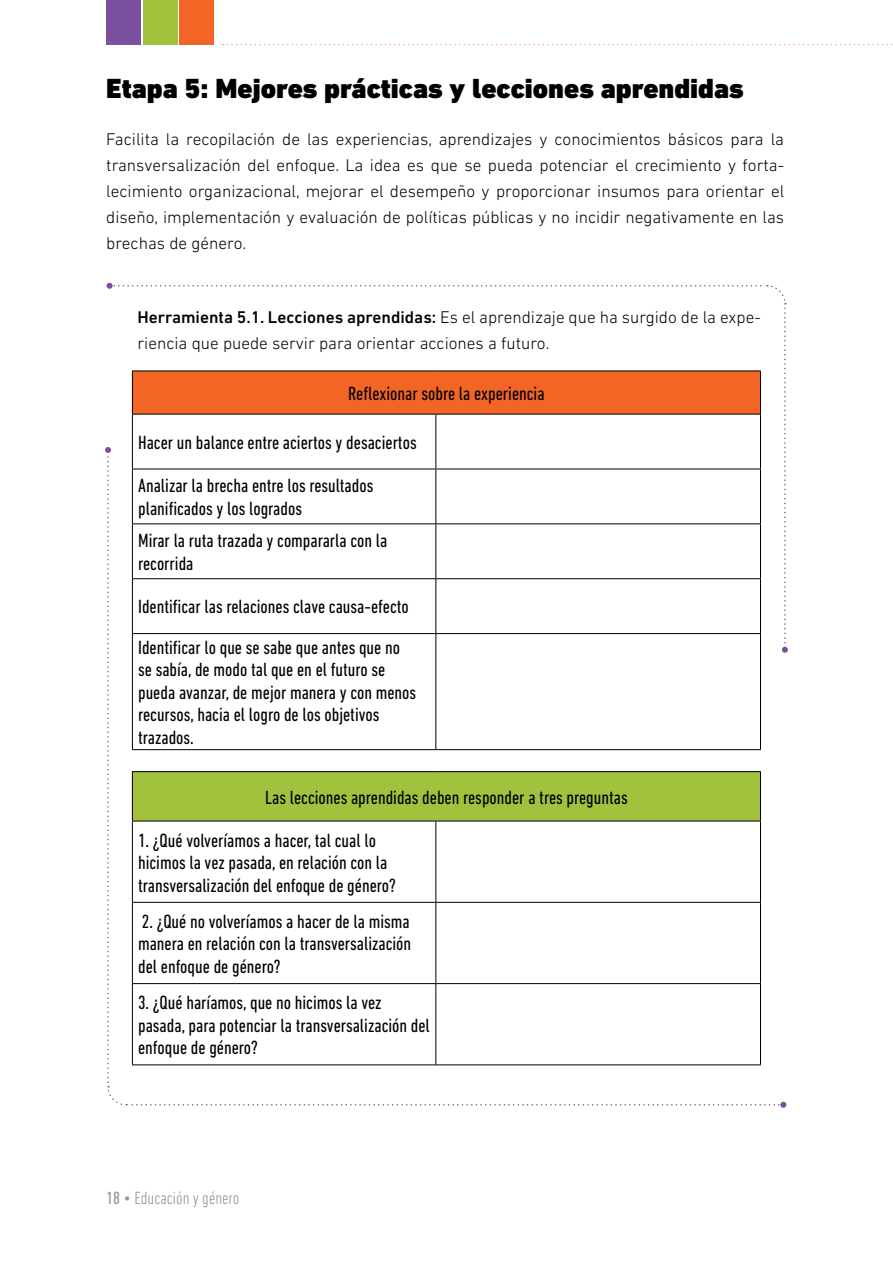
<style>
.page{position:relative;width:893px;height:1263px;background:#fff}
.page>*{position:absolute;margin:0;border:0;box-sizing:border-box;transform-origin:0 0}
.t1{font:900 28.2px "DIN Next LT Pro";color:#000}
.t2{font:condensed 19.5px/22.5px "DIN Next LT Pro";color:#000}
.t3{font:300 condensed 18px "DIN Next LT Pro";color:#939598}
.t4{font:300 17.25px/25.8px "DIN Next LT Pro";color:#000;text-align:justify}
.s1{font-weight:500}
.s2{font-weight:400}
</style>
<div class="page">
<div style="left:179px;top:0;width:35px;height:45px;background:#f26524"></div>
<div style="left:143px;top:0;width:34px;height:45px;background:#a2c23d"></div>
<div style="left:106px;top:0;width:35px;height:45px;background:#7b50a0"></div>
<svg style="left:223px;top:44px;width:670px;height:1px"></svg>
<svg style="left:105px;top:283px;width:683px;height:825px"></svg>
<div style="left:132px;top:371px;width:628px;height:43px;background:#f26524"></div>
<svg style="left:133px;top:415px;width:627px;height:334px"></svg>
<hr style="left:132px;top:371px;width:304px;height:1px;background:#000">
<hr style="left:132px;top:371px;width:1px;height:43px;background:#000">
<hr style="left:436px;top:371px;width:325px;height:1px;background:#000">
<hr style="left:760px;top:371px;width:1px;height:43px;background:#000">
<hr style="left:132px;top:414px;width:304px;height:1px;background:#000">
<hr style="left:132px;top:414px;width:1px;height:55px;background:#000">
<hr style="left:436px;top:414px;width:325px;height:1px;background:#000">
<hr style="left:435px;top:414px;width:1px;height:55px;background:#000">
<hr style="left:760px;top:414px;width:1px;height:55px;background:#000">
<hr style="left:132px;top:469px;width:304px;height:1px;background:#000">
<hr style="left:132px;top:469px;width:1px;height:54px;background:#000">
<hr style="left:436px;top:469px;width:325px;height:1px;background:#000">
<hr style="left:435px;top:469px;width:1px;height:54px;background:#000">
<hr style="left:760px;top:469px;width:1px;height:54px;background:#000">
<hr style="left:132px;top:523px;width:304px;height:1px;background:#000">
<hr style="left:132px;top:524px;width:1px;height:54px;background:#000">
<hr style="left:436px;top:523px;width:325px;height:1px;background:#000">
<hr style="left:435px;top:524px;width:1px;height:54px;background:#000">
<hr style="left:760px;top:524px;width:1px;height:54px;background:#000">
<hr style="left:132px;top:578px;width:304px;height:1px;background:#000">
<hr style="left:132px;top:579px;width:1px;height:54px;background:#000">
<hr style="left:436px;top:578px;width:325px;height:1px;background:#000">
<hr style="left:435px;top:579px;width:1px;height:54px;background:#000">
<hr style="left:760px;top:579px;width:1px;height:54px;background:#000">
<hr style="left:132px;top:633px;width:304px;height:1px;background:#000">
<hr style="left:132px;top:634px;width:1px;height:115px;background:#000">
<hr style="left:436px;top:633px;width:325px;height:1px;background:#000">
<hr style="left:435px;top:634px;width:1px;height:115px;background:#000">
<hr style="left:760px;top:634px;width:1px;height:115px;background:#000">
<hr style="left:132px;top:749px;width:304px;height:1px;background:#000">
<hr style="left:436px;top:749px;width:325px;height:1px;background:#000">
<div style="left:132px;top:772px;width:628px;height:49px;background:#a2c23d"></div>
<svg style="left:133px;top:822px;width:627px;height:242px"></svg>
<hr style="left:132px;top:771px;width:304px;height:1px;background:#000">
<hr style="left:132px;top:772px;width:1px;height:49px;background:#000">
<hr style="left:436px;top:771px;width:325px;height:1px;background:#000">
<hr style="left:760px;top:772px;width:1px;height:49px;background:#000">
<hr style="left:132px;top:821px;width:304px;height:1px;background:#000">
<hr style="left:132px;top:821px;width:1px;height:81px;background:#000">
<hr style="left:436px;top:821px;width:325px;height:1px;background:#000">
<hr style="left:435px;top:821px;width:1px;height:81px;background:#000">
<hr style="left:760px;top:821px;width:1px;height:81px;background:#000">
<hr style="left:132px;top:902px;width:304px;height:1px;background:#000">
<hr style="left:132px;top:903px;width:1px;height:80px;background:#000">
<hr style="left:436px;top:902px;width:325px;height:1px;background:#000">
<hr style="left:435px;top:903px;width:1px;height:80px;background:#000">
<hr style="left:760px;top:903px;width:1px;height:80px;background:#000">
<hr style="left:132px;top:983px;width:304px;height:1px;background:#000">
<hr style="left:132px;top:984px;width:1px;height:80px;background:#000">
<hr style="left:436px;top:983px;width:325px;height:1px;background:#000">
<hr style="left:435px;top:984px;width:1px;height:80px;background:#000">
<hr style="left:760px;top:984px;width:1px;height:80px;background:#000">
<hr style="left:132px;top:1064px;width:304px;height:1px;background:#000">
<hr style="left:436px;top:1064px;width:325px;height:1px;background:#000">
<h1 class="t1" style="left:106px;top:71px;width:639px">Etapa 5: Mejores prácticas y lecciones aprendidas</h1>
<p class="t4" style="left:106px;top:126px;width:679px">Facilita la recopilación de las experiencias, aprendizajes y conocimientos básicos para la transversalización del enfoque. La idea es que se pueda potenciar el crecimiento y forta&shy;lecimiento organizacional, mejorar el desempeño y proporcionar insumos para orientar el diseño, implementación y evaluación de políticas públicas y no incidir negativamente en las brechas de género.</p>
<p class="t4" style="left:137px;top:304px;width:625px"><span class="s1">Herramienta 5.1. Lecciones aprendidas:</span> Es el aprendizaje que ha surgido de la expe&shy;riencia que puede servir para orientar acciones a futuro.</p>
<p class="t2" style="left:348px;top:382px;width:198px">Reflexionar sobre la experiencia</p>
<p class="t2" style="left:138px;top:431px;width:280px">Hacer un balance entre aciertos y desaciertos</p>
<p class="t2" style="left:138px;top:474px;width:237px">Analizar la brecha entre los resultados planificados y los logrados</p>
<p class="t2" style="left:138px;top:529px;width:251px">Mirar la ruta trazada y compararla con la recorrida</p>
<p class="t2" style="left:138px;top:586px;width:272px;line-height:40.5px">Identificar las relaciones clave causa-efecto<br>Identificar lo que se sabe que antes que no</p>
<p class="t2" style="left:138px;top:658px;width:280px">se sabía, de modo tal que en el futuro se pueda avanzar, de mejor manera y con menos recursos, hacia el logro de los objetivos trazados.</p>
<p class="t2" style="left:265px;top:786px;width:364px">Las lecciones aprendidas deben responder a tres preguntas</p>
<p class="t2" style="left:138px;top:828px;width:259px">1. ¿Qué volveríamos a hacer, tal cual lo hicimos la vez pasada, en relación con la transversalización del enfoque de género?</p>
<p class="t2" style="left:138px;top:910px;width:275px;text-align:justify">2. ¿Qué no volveríamos a hacer de la misma manera en relación con la transversalización del enfoque de género?</p>
<p class="t2" style="left:138px;top:991px;width:293px">3. ¿Qué haríamos, que no hicimos la vez pasada, para potenciar la transversalización del enfoque de género?</p>
<p class="t3" style="left:106px;top:1188px;width:134px"><span class="s2">18 •</span> Educación y género</p>
</div>
